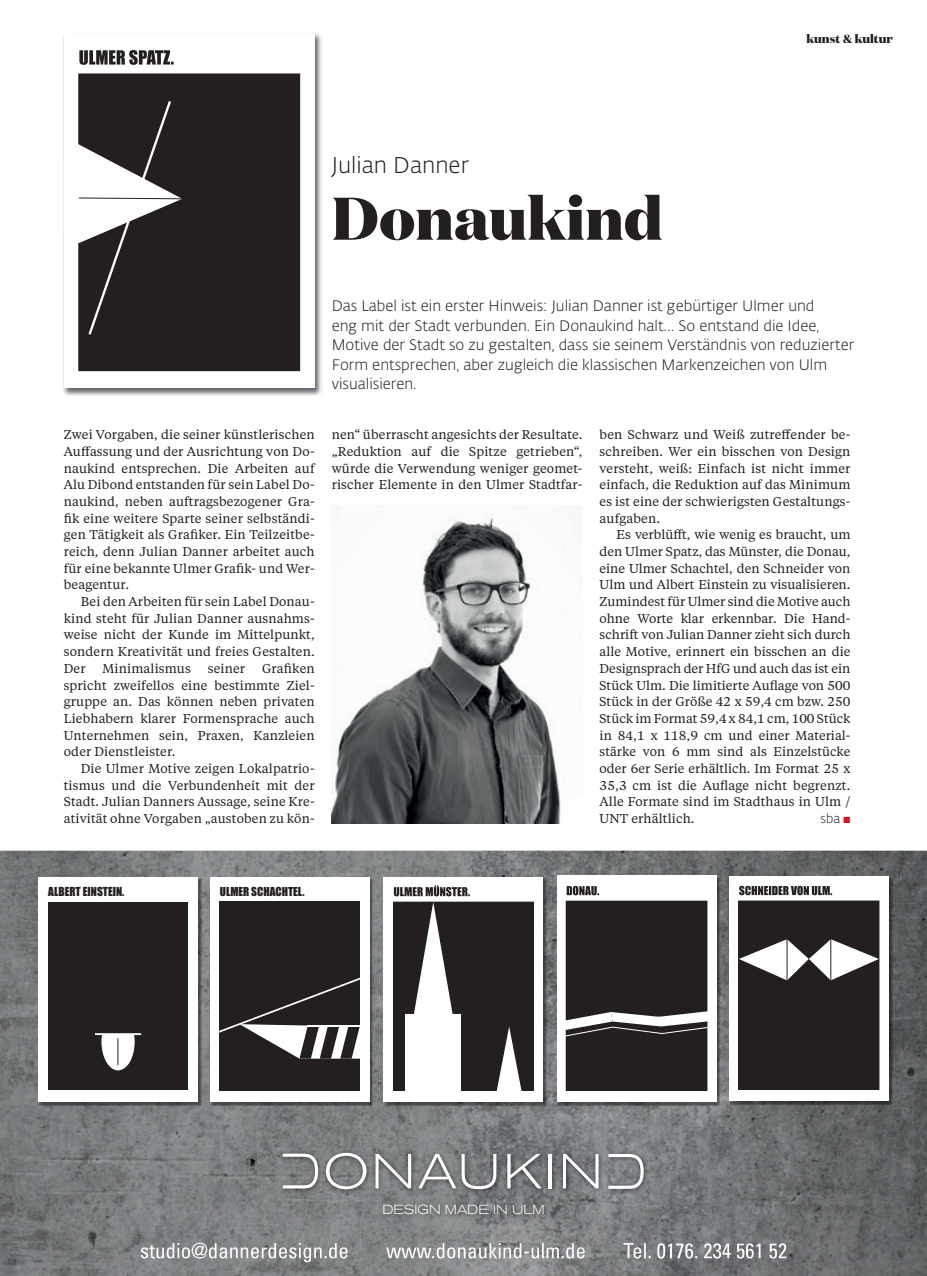
<style>
.page{position:relative;width:927px;height:1276px;background:#fff}
.page>*{position:absolute;margin:0;border:0;box-sizing:border-box;transform-origin:0 0}
.t1{font:800 60px "Domaine Display";color:#231f20}
.t2{font:300 22.5px "Fedra Sans Alt Std";color:#231f20}
.t3{font:300 15px/19.5px "Fedra Sans Alt Std";color:#231f20}
.t4{font:300 expanded 13.05px "Akzidenz Grotesk BQ";color:#fff}
.t5{font:12.75px/16.6px "Tiempos Text";letter-spacing:.01em;color:#231f20;text-align:justify}
.t6{font:300 12.75px "Fedra Sans Alt Std";color:#231f20}
.t7{font:800 12px "Domaine Display";color:#231f20}
.t8{font:11.4px "Impact";color:#231f20}
.s1{color:#cd151d}
</style>
<div class="page">
<img style="left:332px;top:515px;width:229px;height:308px">
<img style="left:0;top:850px;width:927px;height:53px">
<img style="left:876px;top:903px;width:51px;height:373px">
<img style="left:670px;top:903px;width:103px;height:373px">
<img style="left:515px;top:903px;width:51px;height:373px">
<img style="left:361px;top:903px;width:51px;height:373px">
<img style="left:154px;top:903px;width:103px;height:373px">
<img style="left:0;top:903px;width:51px;height:373px">
<img style="left:773px;top:1104px;width:103px;height:172px">
<img style="left:566px;top:1106px;width:104px;height:170px">
<img style="left:412px;top:1106px;width:103px;height:170px">
<img style="left:257px;top:1106px;width:104px;height:170px">
<img style="left:51px;top:1106px;width:103px;height:170px">
<img style="left:731px;top:877px;width:162px;height:227px">
<div style="left:729px;top:875px;width:159px;height:225px;background:#fff"></div>
<div style="left:739px;top:901px;width:140px;height:188px;background:#231f20"></div>
<svg style="left:739px;top:939px;width:140px;height:41px"></svg>
<hr style="left:787px;top:938px;width:1px;height:43px;background:#231f20">
<hr style="left:830px;top:939px;width:1px;height:41px;background:#231f20">
<svg style="left:739px;top:886px;width:93px;height:9px"></svg>
<img style="left:558px;top:877px;width:162px;height:229px">
<div style="left:557px;top:875px;width:159px;height:226px;background:#fff"></div>
<div style="left:566px;top:901px;width:141px;height:189px;background:#231f20"></div>
<svg style="left:565px;top:1011px;width:143px;height:26px"></svg>
<svg style="left:567px;top:886px;width:32px;height:9px"></svg>
<img style="left:212px;top:878px;width:162px;height:228px">
<div style="left:210px;top:876px;width:159px;height:225px;background:#fff"></div>
<div style="left:220px;top:901px;width:140px;height:189px;background:#231f20"></div>
<svg style="left:219px;top:970px;width:141px;height:88px"></svg>
<hr style="left:308px;top:1025px;width:53px;height:2px;background:#fff">
<img style="left:278px;top:1148px;width:371px;height:70px">
<svg style="left:326px;top:1152px;width:41px;height:37px"></svg>
<svg style="left:376px;top:1154px;width:35px;height:34px"></svg>
<svg style="left:418px;top:1154px;width:38px;height:34px"></svg>
<svg style="left:462px;top:1154px;width:34px;height:35px"></svg>
<svg style="left:283px;top:1153px;width:35px;height:35px"></svg>
<svg style="left:608px;top:1154px;width:36px;height:34px"></svg>
<svg style="left:507px;top:1154px;width:35px;height:34px"></svg>
<hr style="left:549px;top:1154px;width:3px;height:34px;background:#fff">
<svg style="left:563px;top:1154px;width:36px;height:34px"></svg>
<svg style="left:141px;top:1242px;width:646px;height:20px;background:#97999a"></svg>
<img style="left:385px;top:878px;width:162px;height:228px">
<div style="left:384px;top:876px;width:159px;height:225px;background:#fff"></div>
<div style="left:393px;top:902px;width:140px;height:188px;background:#231f20"></div>
<div style="left:393px;top:902px;width:141px;height:188px;border:1px solid #231f20"></div>
<svg style="left:408px;top:902px;width:50px;height:112px"></svg>
<svg style="left:495px;top:1026px;width:29px;height:65px"></svg>
<div style="left:405px;top:1014px;width:56px;height:79px;background:#fff"></div>
<svg style="left:394px;top:885px;width:76px;height:11px"></svg>
<img style="left:40px;top:878px;width:162px;height:228px">
<div style="left:39px;top:876px;width:159px;height:225px;background:#fff"></div>
<div style="left:48px;top:902px;width:140px;height:187px;background:#231f20"></div>
<div style="left:102px;top:1014px;width:32px;height:55px;background:#fff;border-radius:50%"></div>
<div style="left:101px;top:1013px;width:34px;height:57px;border:2px solid #fff;border-radius:50%"></div>
<div style="left:69px;top:999px;width:94px;height:35px;background:#231f20"></div>
<hr style="left:95px;top:1033px;width:46px;height:2px;background:#fff">
<svg style="left:117px;top:1038px;width:2px;height:27px"></svg>
<img style="left:63px;top:33px;width:259px;height:363px">
<div style="left:64px;top:34px;width:251px;height:354px;background:#fff"></div>
<div style="left:79px;top:74px;width:221px;height:297px;background:#231f20"></div>
<svg style="left:78px;top:98px;width:104px;height:239px"></svg>
<svg style="left:79px;top:50px;width:95px;height:15px"></svg>
<p class="t7" style="left:807px;top:31px;width:88px">kunst &amp; kultur</p>
<h2 class="t2" style="left:332px;top:151px;width:139px">Julian Danner</h2>
<h1 class="t1" style="left:332px;top:179px;width:333px">Donaukind</h1>
<p class="t5" style="left:64px;top:426px;width:252px">Zwei Vorgaben, die seiner künstlerischen Auffassung und der Ausrichtung von Do&shy;naukind entsprechen. Die Arbeiten auf Alu Dibond entstanden für sein Label Do&shy;naukind, neben auftragsbezogener Gra&shy;fik eine weitere Sparte seiner selbständi&shy;gen Tätigkeit als Grafiker. Ein Teilzeitbe&shy;reich, denn Julian Danner arbeitet auch für eine bekannte Ulmer Grafik- und Wer&shy;beagentur.</p>
<p class="t5" style="left:64px;top:593px;width:252px;text-indent:17px">Bei den Arbeiten für sein Label Donau&shy;kind steht für Julian Danner ausnahms&shy;weise nicht der Kunde im Mittelpunkt, sondern Kreativität und freies Gestalten.<br>Der</p>
<p class="t5" style="left:64px;top:659px;width:252px;text-indent:198px">Grafiken spricht zweifellos eine bestimmte Ziel&shy;gruppe an. Das können neben privaten Liebhabern klarer Formensprache auch Unternehmen sein, Praxen, Kanzleien oder Dienstleister.</p>
<p class="t5" style="left:64px;top:759px;width:252px;text-indent:17px">Die Ulmer Motive zeigen Lokalpatrio&shy;tismus und die Verbundenheit mit der Stadt. Julian Danners Aussage, seine Kre&shy;ativität ohne Vorgaben „austoben zu kön-</p>
<p class="t5" style="left:103px;top:659px;width:90px">Minimalismus</p>
<p class="t5" style="left:208px;top:659px;width:39px">seiner</p>
<p class="t3" style="left:332px;top:296px;width:524px">Das Label ist ein erster Hinweis: Julian Danner ist gebürtiger Ulmer und<br>eng mit der Stadt verbunden. Ein Donaukind halt… So entstand die Idee, Motive der Stadt so zu gestalten, dass sie seinem Verständnis von reduzierter Form entsprechen, aber zugleich die klassischen Markenzeichen von Ulm visualisieren.</p>
<p class="t5" style="left:332px;top:426px;width:252px">nen“ überrascht angesichts der Resultate. „Reduktion auf die Spitze getrieben“, würde die Verwendung weniger geomet&shy;rischer Elemente in den Ulmer Stadtfar-</p>
<p class="t5" style="left:600px;top:426px;width:252px">ben Schwarz und Weiß zutreffender be&shy;schreiben. Wer ein bisschen von Design versteht, weiß: Einfach ist nicht immer einfach, die Reduktion auf das Minimum es ist eine der schwierigsten Gestaltungs&shy;aufgaben.</p>
<p class="t5" style="left:600px;top:526px;width:252px;text-indent:17px">Es verblüfft, wie wenig es braucht, um den Ulmer Spatz, das Münster, die Donau, eine Ulmer Schachtel, den Schneider von Ulm und Albert Einstein zu visualisieren.<br>Zumindest für Ulmer sind die Motive auch ohne Worte klar erkennbar. Die Hand&shy;schrift von Julian Danner zieht sich durch alle Motive, erinnert ein bisschen an die Designsprach der HfG und auch das ist ein Stück Ulm. Die limitierte Auflage von 500<br>Stück in der Größe 42 x 59,4 cm bzw. 250<br>Stück im Format 59,4 x 84,1 cm, 100 Stück in 84,1 x 118,9 cm und einer Material&shy;stärke von 6 mm sind als Einzelstücke oder 6er Serie erhältlich. Im Format 25 x 35,3 cm ist die Auflage nicht begrenzt.<br>Alle Formate sind im Stadthaus in Ulm / UNT erhältlich.</p>
<p class="t6" style="left:820px;top:811px;width:31px">sba <span class="s1">■</span></p>
<p class="t8" style="left:48px;top:883px;width:78px">ALBERT EINSTEIN.</p>
<p class="t8" style="left:220px;top:883px;width:86px">ULMER SCHACHTEL.</p>
<p class="t4" style="left:383px;top:1201px;width:164px">DESIGN MADE IN ULM</p>
</div>
